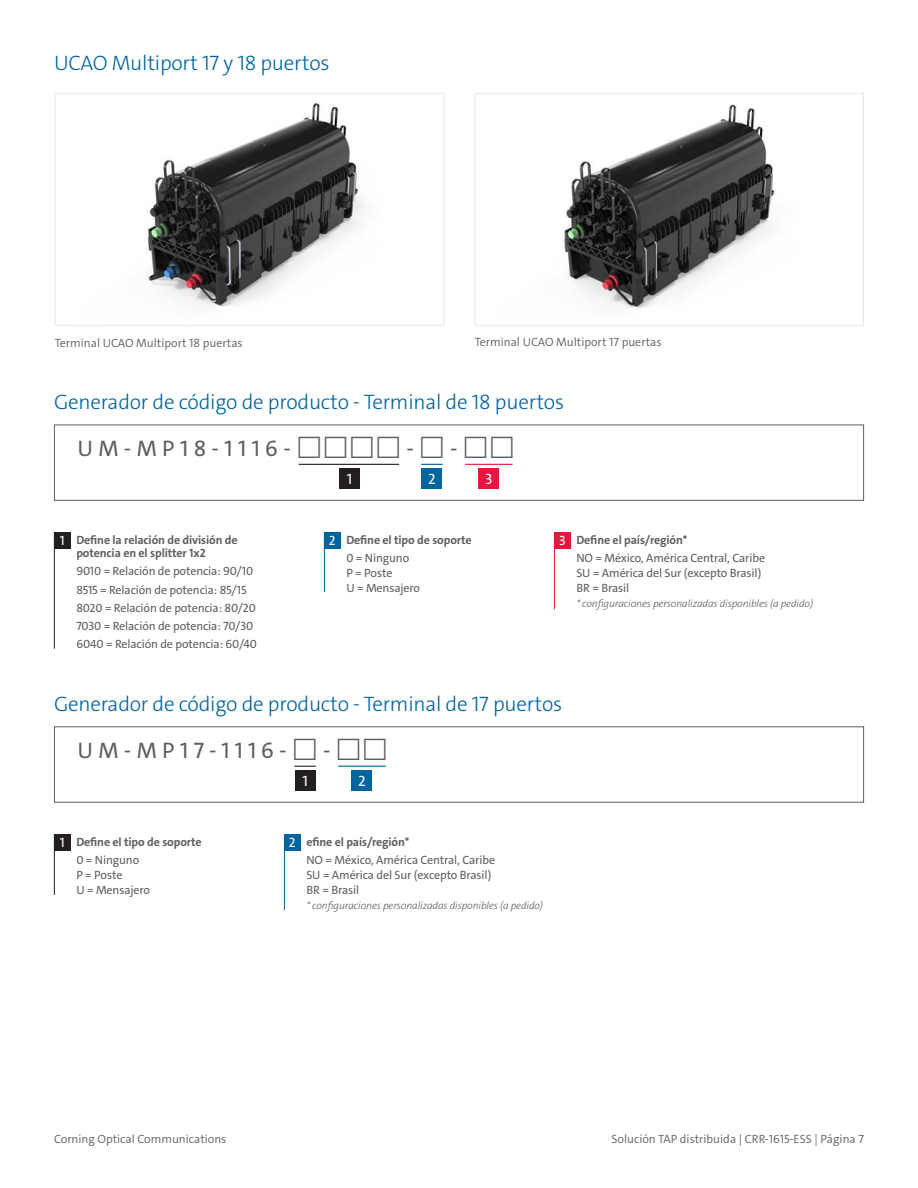
<style>
.page{position:relative;width:918px;height:1188px;background:#fff}
.page>*{position:absolute;margin:0;border:0;box-sizing:border-box;transform-origin:0 0}
.t1{font:22.5px "The Sans C4 s";color:#5f5f62}
.Subhead{font:300 21px "The Sans C4 s";letter-spacing:-.01em;color:#00649e}
.Ordering_Info_text{font:15px "The Sans C4 s";color:#fff}
.t2{font:13.5px "The Sans C4 s";color:#fff}
.Paragraph_Style_2{font:12px "The Sans C4 s";letter-spacing:-.01em;color:#5f5f62}
.Paragraph_Style_2-2{font:700 12px/13.5px "The Sans C4 s";letter-spacing:-.01em;color:#5f5f62}
.t3{font:300 12px "The Sans C4 s";color:#5f5f62}
.Paragraph_Style_2-3{font:italic 300 10.5px "The Sans C4 s";letter-spacing:-.01em;color:#5f5f62}
</style>
<div class="page">
<img style="left:564px;top:104px;width:211px;height:205px">
<div style="left:475px;top:93px;width:389px;height:233px;border:1px solid #e6e7e9"></div>
<img style="left:145px;top:103px;width:219px;height:204px">
<div style="left:55px;top:93px;width:389px;height:233px;border:1px solid #e6e7e9"></div>
<div style="left:54px;top:425px;width:810px;height:76px;background:#fff;border:1px solid #5f5f62"></div>
<div style="left:339px;top:468px;width:21px;height:21px;background:#231f20"></div>
<hr style="left:299px;top:464px;width:100px;height:1px;background:#231f20">
<div style="left:422px;top:468px;width:20px;height:21px;background:#00649e"></div>
<svg style="left:421px;top:464px;width:22px;height:1px"></svg>
<div style="left:478px;top:468px;width:21px;height:21px;background:#e4183e"></div>
<hr style="left:465px;top:464px;width:48px;height:1px;background:#e4183e">
<div style="left:54px;top:834px;width:16px;height:17px;background:#231f20"></div>
<hr style="left:54px;top:834px;width:1px;height:61px;background:#231f20">
<div style="left:284px;top:834px;width:16px;height:17px;background:#00649e"></div>
<hr style="left:284px;top:834px;width:1px;height:76px;background:#00649e">
<div style="left:54px;top:726px;width:810px;height:77px;background:#fff;border:1px solid #5f5f62"></div>
<div style="left:295px;top:770px;width:21px;height:21px;background:#231f20"></div>
<svg style="left:294px;top:766px;width:22px;height:1px"></svg>
<div style="left:351px;top:770px;width:21px;height:21px;background:#00649e"></div>
<hr style="left:338px;top:766px;width:48px;height:1px;background:#00649e">
<div style="left:54px;top:533px;width:16px;height:16px;background:#231f20"></div>
<hr style="left:54px;top:533px;width:1px;height:116px;background:#231f20">
<div style="left:324px;top:533px;width:16px;height:16px;background:#00649e"></div>
<hr style="left:324px;top:533px;width:1px;height:59px;background:#00649e">
<div style="left:554px;top:533px;width:16px;height:16px;background:#e4183e"></div>
<hr style="left:554px;top:533px;width:1px;height:76px;background:#e4183e">
<p class="Subhead" style="left:54px;top:49px;width:277px">UCAO Multiport 17 y 18 puertos</p>
<p class="t3" style="left:55px;top:335px;width:190px">Terminal UCAO Multiport 18 puertas</p>
<p class="t3" style="left:475px;top:334px;width:188px">Terminal UCAO Multiport 17 puertas</p>
<p class="Subhead" style="left:54px;top:389px;width:512px">Generador de código de producto - Terminal de 18 puertos</p>
<p class="t1" style="left:77px;top:434px;width:215px">U M - M P 1 8 - 1 1 1 6 -</p>
<p class="t1" style="left:407px;top:434px;width:53px">- -</p>
<p class="Ordering_Info_text" style="left:347px;top:469px;width:7px">1</p>
<p class="Ordering_Info_text" style="left:428px;top:469px;width:9px">2</p>
<p class="Ordering_Info_text" style="left:485px;top:469px;width:9px">3</p>
<p class="t2" style="left:329px;top:532px;width:8px">2</p>
<p class="Paragraph_Style_2-2" style="left:576px;top:533px;width:112px">Define el país/región*</p>
<p class="Paragraph_Style_2" style="left:576px;top:550px;width:190px">NO = México, América Central, Caribe</p>
<p class="Paragraph_Style_2" style="left:576px;top:565px;width:186px">SU = América del Sur (excepto Brasil)</p>
<p class="Paragraph_Style_2" style="left:576px;top:580px;width:54px">BR = Brasil</p>
<p class="Paragraph_Style_2-3" style="left:576px;top:597px;width:238px">* configuraciones personalizadas disponibles (a pedido)</p>
<p class="Paragraph_Style_2-2" style="left:76px;top:533px;width:163px">Define la relación de división de potencia en el splitter 1x2</p>
<p class="Paragraph_Style_2" style="left:76px;top:564px;width:178px">9010 = Relación de potencia: 90/10</p>
<p class="Paragraph_Style_2" style="left:76px;top:582px;width:172px">8515 = Relación de potencia: 85/15</p>
<p class="Paragraph_Style_2" style="left:76px;top:600px;width:181px">8020 = Relación de potencia: 80/20</p>
<p class="Paragraph_Style_2" style="left:76px;top:618px;width:178px">7030 = Relación de potencia: 70/30</p>
<p class="Paragraph_Style_2" style="left:76px;top:636px;width:182px">6040 = Relación de potencia: 60/40</p>
<p class="t2" style="left:60px;top:532px;width:6px">1</p>
<p class="Paragraph_Style_2-2" style="left:346px;top:533px;width:127px">Define el tipo de soporte</p>
<p class="Paragraph_Style_2" style="left:346px;top:550px;width:64px">0 = Ninguno</p>
<p class="Paragraph_Style_2" style="left:346px;top:565px;width:48px">P = Poste</p>
<p class="Paragraph_Style_2" style="left:346px;top:580px;width:75px">U = Mensajero</p>
<p class="t2" style="left:559px;top:532px;width:8px">3</p>
<p class="Subhead" style="left:54px;top:691px;width:510px">Generador de código de producto - Terminal de 17 puertos</p>
<p class="t1" style="left:77px;top:736px;width:211px">U M - M P 1 7 - 1 1 1 6 -</p>
<p class="t1" style="left:323px;top:736px;width:9px">-</p>
<p class="Ordering_Info_text" style="left:302px;top:771px;width:7px">1</p>
<p class="Ordering_Info_text" style="left:358px;top:771px;width:9px">2</p>
<p class="t2" style="left:60px;top:834px;width:6px">1</p>
<p class="Paragraph_Style_2-2" style="left:306px;top:835px;width:105px">efine el país/región*</p>
<p class="Paragraph_Style_2" style="left:306px;top:852px;width:190px">NO = México, América Central, Caribe</p>
<p class="Paragraph_Style_2" style="left:306px;top:867px;width:186px">SU = América del Sur (excepto Brasil)</p>
<p class="Paragraph_Style_2" style="left:306px;top:882px;width:54px">BR = Brasil</p>
<p class="Paragraph_Style_2-3" style="left:306px;top:899px;width:238px">* configuraciones personalizadas disponibles (a pedido)</p>
<p class="Paragraph_Style_2-2" style="left:76px;top:835px;width:127px">Define el tipo de soporte</p>
<p class="Paragraph_Style_2" style="left:76px;top:852px;width:64px">0 = Ninguno</p>
<p class="Paragraph_Style_2" style="left:76px;top:867px;width:48px">P = Poste</p>
<p class="Paragraph_Style_2" style="left:76px;top:882px;width:75px">U = Mensajero</p>
<p class="t2" style="left:289px;top:834px;width:8px">2</p>
<p class="t3" style="left:54px;top:1131px;width:174px">Corning Optical Communications</p>
<p class="t3" style="left:612px;top:1131px;width:254px">Solución TAP distribuida | CRR-1615-ESS | Página 7</p>
</div>
